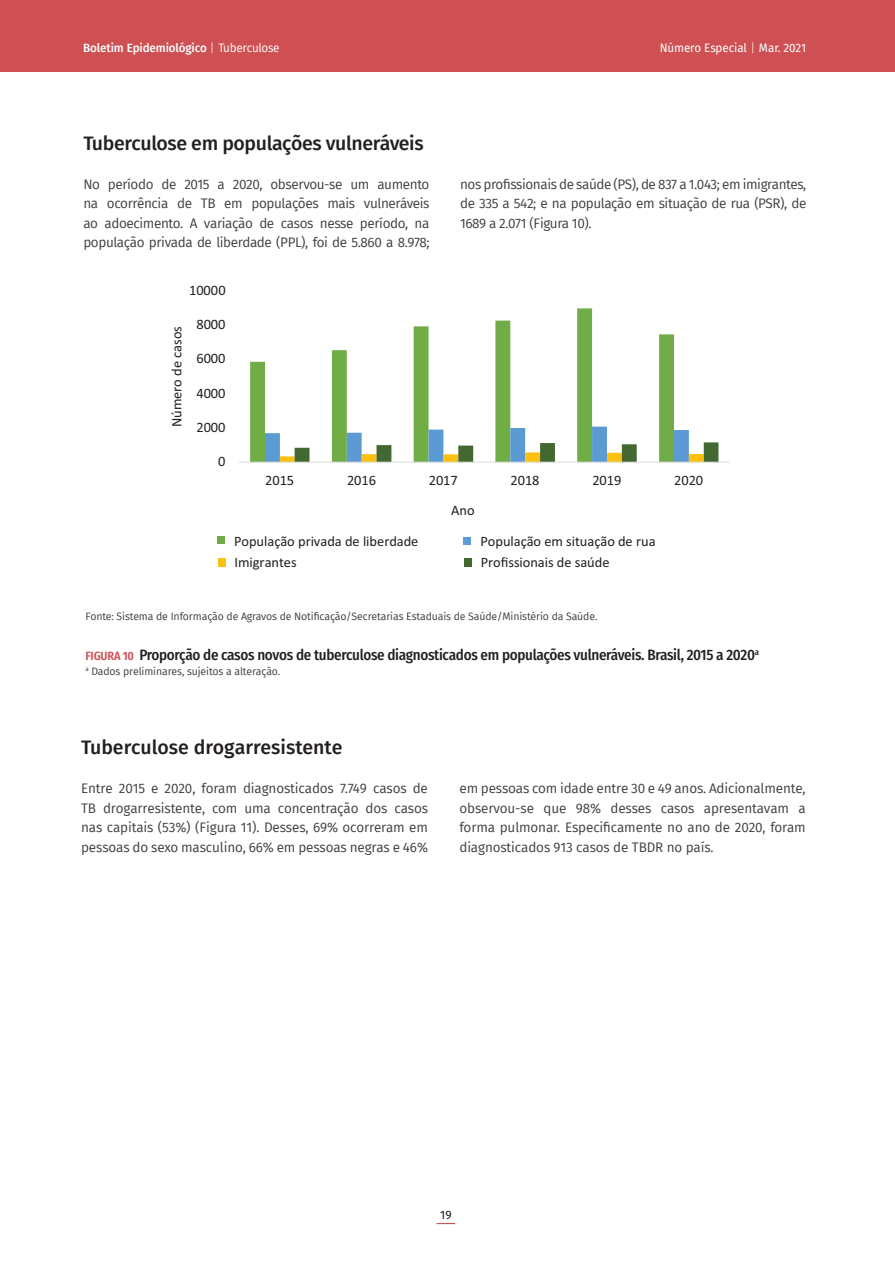
<style>
.page{position:relative;width:895px;height:1265px;background:#fff}
.page>*{position:absolute;margin:0;border:0;box-sizing:border-box;transform-origin:0 0}
.t1{font:500 19.5px "Fira Sans";letter-spacing:-.02em;color:#231f20}
.t2{font:500 19.5px "Fira Sans";color:#231f20}
.t3{font:500 15px "Fira Sans Condensed";letter-spacing:-.02em;color:#231f20}
.t4{font:14.4px "Calibri";color:#231f20}
.t5{font:13.5px/19.5px "Fira Sans";letter-spacing:-.03em;color:#3e3e3f;text-align:justify}
.t6{font:500 12px "Fira Sans";letter-spacing:-.01em;color:#fff}
.t7{font:12px "Fira Sans";letter-spacing:-.01em;color:#fff}
.t8{font:12px "Fira Sans";color:#231f20}
.t9{font:10.5px "Fira Sans";letter-spacing:-.01em;color:#3e3e3f}
.s1{font-weight:300}
.s2{font-weight:400}
.s3{font-weight:600;font-size:12px;color:#cf5254}
</style>
<div class="page">
<div style="left:0;top:0;width:895px;height:72px;background:#ce5053"></div>
<svg style="left:436px;top:1223px;width:19px;height:1px"></svg>
<svg style="left:250px;top:308px;width:424px;height:154px"></svg>
<svg style="left:265px;top:427px;width:453px;height:35px"></svg>
<hr style="left:239px;top:462px;width:491px;height:1px;background:#dcdddf">
<div style="left:217px;top:536px;width:8px;height:8px;background:#70ad46"></div>
<div style="left:463px;top:537px;width:8px;height:7px;background:#5c9ad3"></div>
<div style="left:218px;top:558px;width:8px;height:9px;background:#fcc011"></div>
<div style="left:464px;top:558px;width:8px;height:8px;background:#436831"></div>
<p class="t6" style="left:83px;top:38px;width:198px">Boletim Epidemiológico <span class="s1">|</span> <span class="s2">Tuberculose</span></p>
<p class="t7" style="left:660px;top:39px;width:148px">Número Especial <span class="s1">|</span> Mar. 2021</p>
<h1 class="t1" style="left:83px;top:127px;width:342px">Tuberculose em populações vulneráveis</h1>
<p class="t5" style="left:83px;top:174px;width:347px">No período de 2015 a 2020, observou-se um aumento na ocorrência de TB em populações mais vulneráveis ao adoecimento. A variação de casos nesse período, na população privada de liberdade (PPL), foi de 5.860 a 8.978;</p>
<p class="t5" style="left:460px;top:174px;width:348px">nos profissionais de saúde (PS), de 837 a 1.043; em imigrantes, de 335 a 542; e na população em situação de rua (PSR), de 1689 a 2.071 (Figura 10).</p>
<p class="t4" style="left:189px;top:281px;width:38px">10000</p>
<p class="t4" style="left:167px;top:427px;width:103px;rotate:-90deg">Número de casos</p>
<p class="t4" style="left:196px;top:315px;width:30px">8000</p>
<p class="t4" style="left:196px;top:350px;width:30px">6000</p>
<p class="t4" style="left:196px;top:384px;width:30px">4000</p>
<p class="t4" style="left:196px;top:418px;width:30px">2000</p>
<p class="t4" style="left:218px;top:452px;width:9px">0</p>
<p class="t4" style="left:265px;top:471px;width:30px">2015</p>
<p class="t4" style="left:347px;top:471px;width:30px">2016</p>
<p class="t4" style="left:429px;top:471px;width:30px">2017</p>
<p class="t4" style="left:511px;top:471px;width:30px">2018</p>
<p class="t4" style="left:592px;top:471px;width:30px">2019</p>
<p class="t4" style="left:674px;top:471px;width:30px">2020</p>
<p class="t4" style="left:451px;top:502px;width:25px">Ano</p>
<p class="t4" style="left:234px;top:532px;width:186px">População privada de liberdade</p>
<p class="t4" style="left:480px;top:532px;width:177px">População em situação de rua</p>
<p class="t4" style="left:234px;top:553px;width:64px">Imigrantes</p>
<p class="t4" style="left:481px;top:553px;width:131px">Profissionais de saúde</p>
<p class="t9" style="left:86px;top:609px;width:513px">Fonte: Sistema de Informação de Agravos de Notificação/Secretarias Estaduais de Saúde/Ministério da Saúde.</p>
<p class="t3" style="left:85px;top:642px;width:675px"><span class="s3">FIGURA 10</span> Proporção de casos novos de tuberculose diagnosticados em populações vulneráveis. Brasil, 2015 a 2020<sup>a</sup></p>
<p class="t9" style="left:85px;top:663px;width:196px"><sup>a</sup> Dados preliminares, sujeitos a alteração.</p>
<h1 class="t2" style="left:81px;top:732px;width:263px">Tuberculose drogarresistente</h1>
<p class="t5" style="left:81px;top:778px;width:348px">Entre 2015 e 2020, foram diagnosticados 7.749 casos de TB drogarresistente, com uma concentração dos casos nas capitais (53%) (Figura 11). Desses, 69% ocorreram em pessoas do sexo masculino, 66% em pessoas negras e 46%</p>
<p class="t5" style="left:459px;top:778px;width:348px">em pessoas com idade entre 30 e 49 anos. Adicionalmente, observou-se que 98% desses casos apresentavam a forma pulmonar. Especificamente no ano de 2020, foram diagnosticados 913 casos de TBDR no país.</p>
<p class="t8" style="left:440px;top:1205px;width:13px">19</p>
</div>
